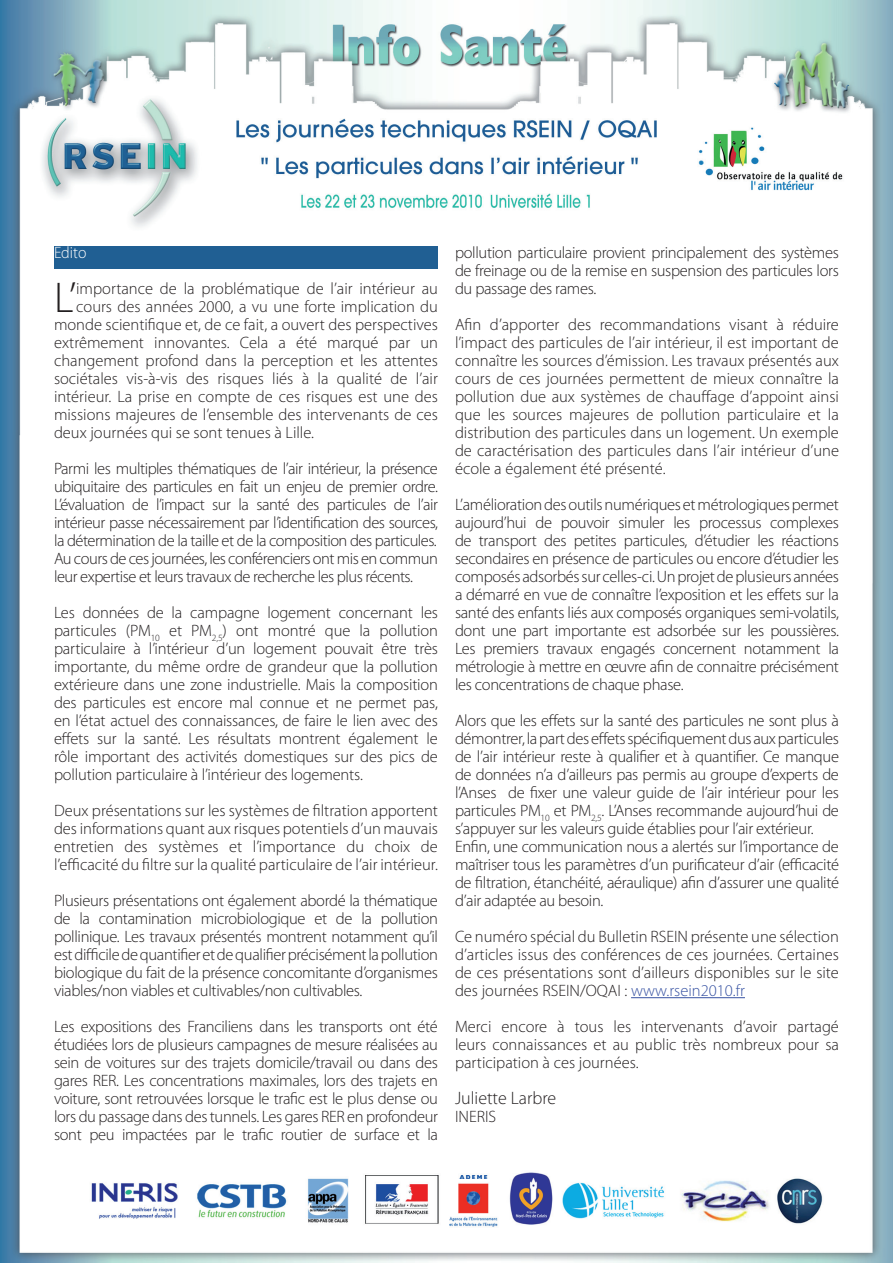
<style>
.page{position:relative;width:893px;height:1263px;background:#fff}
.page>*{position:absolute;margin:0;border:0;box-sizing:border-box;transform-origin:0 0}
.t1{font:300 43.2px "Myriad Pro";color:#231f20}
.t2{font:300 18px "Myriad Pro";color:#231f20}
.t3{font:300 16.5px/18px "Myriad Pro";letter-spacing:-.02em;color:#231f20;text-align:justify}
.t4{font:300 16.5px "Myriad Pro";color:#231f20}
.t5{font:300 16.5px "Myriad Pro";color:#fff;scale:.96 1}
.s1{color:#3853a3}
</style>
<div class="page">
<img style="left:0;top:0;width:893px;height:1263px">
<div style="left:54px;top:247px;width:384px;height:22px;background:#205f93"></div>
<hr style="left:631px;top:997px;width:114px;height:1px;background:#3853a3">
<p class="t5" style="left:54px;top:242px;width:35px">Edito</p>
<h1 class="t1" style="left:54px;top:272px;width:24px">L’</h1>
<p class="t4" style="left:76px;top:278px;width:363px">importance de la problématique de l’air intérieur au</p>
<p class="t4" style="left:76px;top:297px;width:363px">cours des années 2000, a vu une forte implication du</p>
<p class="t4" style="left:54px;top:315px;width:385px">monde scientifique et, de ce fait, a ouvert des perspectives</p>
<p class="t4" style="left:54px;top:333px;width:385px">extrêmement innovantes. Cela a été marqué par un</p>
<p class="t4" style="left:54px;top:351px;width:385px">changement profond dans la perception et les attentes</p>
<p class="t4" style="left:54px;top:369px;width:385px">sociétales vis-à-vis des risques liés à la qualité de l’air</p>
<p class="t4" style="left:54px;top:387px;width:386px">intérieur. La prise en compte de ces risques est une des</p>
<p class="t4" style="left:54px;top:405px;width:385px">missions majeures de l’ensemble des intervenants de ces</p>
<p class="t4" style="left:54px;top:423px;width:262px">deux journées qui se sont tenues à Lille.</p>
<p class="t3" style="left:54px;top:459px;width:385px">Parmi les multiples thématiques de l’air intérieur, la présence ubiquitaire des particules en fait un enjeu de premier ordre.<br>L’évaluation de l’impact sur la santé des particules de l’air intérieur passe nécessairement par l’identification des sources, la détermination de la taille et de la composition des particules.<br>Au cours de ces journées, les conférenciers ont mis en commun leur expertise et leurs travaux de recherche les plus récents.</p>
<p class="t3" style="left:54px;top:603px;width:386px">Les données de la campagne logement concernant les particules (PM<sub>10</sub> et PM<sub>2,5</sub>) ont montré que la pollution particulaire à l’intérieur d’un logement pouvait être très importante, du même ordre de grandeur que la pollution extérieure dans une zone industrielle. Mais la composition des particules est encore mal connue et ne permet pas, en l’état actuel des connaissances, de faire le lien avec des effets sur la santé. Les résultats montrent également le rôle important des activités domestiques sur des pics de pollution particulaire à l’intérieur des logements.</p>
<p class="t3" style="left:54px;top:801px;width:385px">Deux présentations sur les systèmes de filtration apportent des informations quant aux risques potentiels d’un mauvais entretien des systèmes et l’importance du choix de l’efficacité du filtre sur la qualité particulaire de l’air intérieur.</p>
<p class="t3" style="left:54px;top:891px;width:385px">Plusieurs présentations ont également abordé la thématique de la contamination microbiologique et de la pollution pollinique. Les travaux présentés montrent notamment qu’il est difficile de quantifier et de qualifier précisément la pollution biologique du fait de la présence concomitante d’organismes viables/non viables et cultivables/non cultivables.</p>
<p class="t3" style="left:54px;top:1017px;width:386px">Les expositions des Franciliens dans les transports ont été étudiées lors de plusieurs campagnes de mesure réalisées au sein de voitures sur des trajets domicile/travail ou dans des gares RER. Les concentrations maximales, lors des trajets en voiture, sont retrouvées lorsque le trafic est le plus dense ou lors du passage dans des tunnels. Les gares RER en profondeur sont peu impactées par le trafic routier de surface et la</p>
<p class="t3" style="left:455px;top:243px;width:385px">pollution particulaire provient principalement des systèmes de freinage ou de la remise en suspension des particules lors du passage des rames.</p>
<p class="t3" style="left:455px;top:315px;width:385px">Afin d’apporter des recommandations visant à réduire l’impact des particules de l’air intérieur, il est important de connaître les sources d’émission. Les travaux présentés aux cours de ces journées permettent de mieux connaître la pollution due aux systèmes de chauffage d’appoint ainsi que les sources majeures de pollution particulaire et la distribution des particules dans un logement. Un exemple de caractérisation des particules dans l’air intérieur d’une école a également été présenté.</p>
<p class="t3" style="left:455px;top:495px;width:386px">L’amélioration des outils numériques et métrologiques permet aujourd’hui de pouvoir simuler les processus complexes de transport des petites particules, d’étudier les réactions secondaires en présence de particules ou encore d’étudier les composés adsorbés sur celles-ci. Un projet de plusieurs années a démarré en vue de connaître l’exposition et les effets sur la santé des enfants liés aux composés organiques semi-volatils, dont une part importante est adsorbée sur les poussières.<br>Les premiers travaux engagés concernent notamment la métrologie à mettre en œuvre afin de connaitre précisément les concentrations de chaque phase.</p>
<p class="t3" style="left:455px;top:711px;width:386px;text-align:left">Alors que les effets sur la santé des particules ne sont plus à démontrer, la part des effets spécifiquement dus aux particules de l’air intérieur reste à qualifier et à quantifier. Ce manque de données n’a d’ailleurs pas permis au groupe d’experts de l’Anses de fixer une valeur guide de l’air intérieur pour les particules PM<sub>10</sub> et PM<sub>2,5</sub>. L’Anses recommande aujourd’hui de s’appuyer sur les valeurs guide établies pour l’air extérieur.<br>Enfin, une communication nous a alertés sur l’importance de maîtriser tous les paramètres d’un purificateur d’air (efficacité de filtration, étanchéité, aéraulique) afin d’assurer une qualité d’air adaptée au besoin.</p>
<p class="t3" style="left:455px;top:927px;width:385px">Ce numéro spécial du Bulletin RSEIN présente une sélection d’articles issus des conférences de ces journées. Certaines de ces présentations sont d’ailleurs disponibles sur le site des journées RSEIN/OQAI : <span class="s1">www.rsein2010.fr</span></p>
<p class="t3" style="left:455px;top:1017px;width:385px">Merci encore à tous les intervenants d’avoir partagé leurs connaissances et au public très nombreux pour sa participation à ces journées.</p>
<p class="t2" style="left:455px;top:1087px;width:103px">Juliette Larbre</p>
<p class="t3" style="left:455px;top:1107px;width:43px">INERIS</p>
</div>
